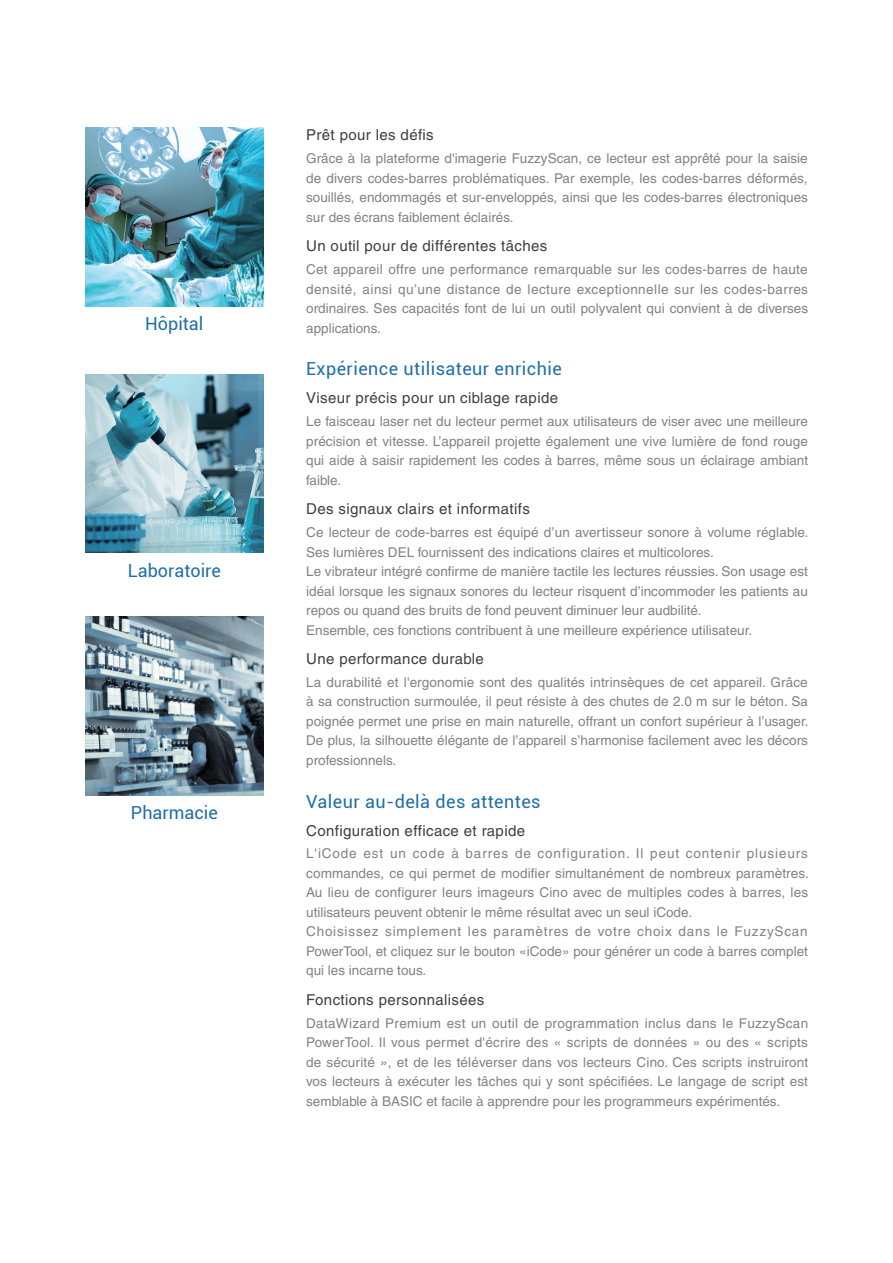
<style>
.page{position:relative;width:893px;height:1263px;background:#fff}
.page>*{position:absolute;margin:0;border:0;box-sizing:border-box;transform-origin:0 0}
.t1{font:18px "Roboto";letter-spacing:.025em;color:#1e6fa9}
.t2{font:18px "Roboto";color:#1e6fa9}
.t3{font:15px "Helvetica";letter-spacing:.025em;color:#3e3e3f}
.t4{font:13.5px/19.5px "Helvetica";color:#808285;text-align:justify}
</style>
<div class="page">
<img style="left:85px;top:128px;width:179px;height:178px">
<img style="left:85px;top:374px;width:179px;height:179px">
<img style="left:85px;top:617px;width:179px;height:178px">
<h1 class="t2" style="left:145px;top:311px;width:60px">Hôpital</h1>
<h1 class="t2" style="left:128px;top:558px;width:94px">Laboratoire</h1>
<h1 class="t2" style="left:131px;top:800px;width:88px">Pharmacie</h1>
<p class="t3" style="left:306px;top:126px;width:129px">Prêt pour les défis</p>
<p class="t4" style="left:306px;top:149px;width:503px">Grâce à la plateforme d'imagerie FuzzyScan, ce lecteur est apprêté pour la saisie de divers codes-barres problématiques. Par exemple, les codes-barres déformés, souillés, endommagés et sur-enveloppés, ainsi que les codes-barres électroniques sur des écrans faiblement éclairés.</p>
<p class="t3" style="left:306px;top:237px;width:243px">Un outil pour de différentes tâches</p>
<p class="t4" style="left:306px;top:260px;width:503px">Cet appareil offre une performance remarquable sur les codes-barres de haute densité, ainsi qu’une distance de lecture exceptionnelle sur les codes-barres ordinaires. Ses capacités font de lui un outil polyvalent qui convient à de diverses applications.</p>
<h1 class="t1" style="left:306px;top:356px;width:257px">Expérience utilisateur enrichie</h1>
<p class="t3" style="left:306px;top:389px;width:253px">Viseur précis pour un ciblage rapide</p>
<p class="t4" style="left:306px;top:412px;width:503px">Le faisceau laser net du lecteur permet aux utilisateurs de viser avec une meilleure précision et vitesse. L’appareil projette également une vive lumière de fond rouge qui aide à saisir rapidement les codes à barres, même sous un éclairage ambiant faible.</p>
<p class="t3" style="left:306px;top:500px;width:225px">Des signaux clairs et informatifs</p>
<p class="t4" style="left:306px;top:522px;width:504px;text-align:left">Ce lecteur de code-barres est équipé d’un avertisseur sonore à volume réglable.<br>Ses lumières DEL fournissent des indications claires et multicolores.<br>Le vibrateur intégré confirme de manière tactile les lectures réussies. Son usage est idéal lorsque les signaux sonores du lecteur risquent d’incommoder les patients au repos ou quand des bruits de fond peuvent diminuer leur audbilité.<br>Ensemble, ces fonctions contribuent à une meilleure expérience utilisateur.</p>
<p class="t3" style="left:306px;top:650px;width:179px">Une performance durable</p>
<p class="t4" style="left:306px;top:672px;width:504px">La durabilité et l'ergonomie sont des qualités intrinsèques de cet appareil. Grâce à sa construction surmoulée, il peut résiste à des chutes de 2.0 m sur le béton. Sa poignée permet une prise en main naturelle, offrant un confort supérieur à l’usager.<br>De plus, la silhouette élégante de l’appareil s’harmonise facilement avec les décors professionnels.</p>
<h1 class="t1" style="left:306px;top:789px;width:236px">Valeur au-delà des attentes</h1>
<p class="t3" style="left:306px;top:822px;width:220px">Configuration efficace et rapide</p>
<p class="t4" style="left:306px;top:844px;width:504px;text-align:left">L'iCode est un code à barres de configuration. Il peut contenir plusieurs commandes, ce qui permet de modifier simultanément de nombreux paramètres.<br>Au lieu de configurer leurs imageurs Cino avec de multiples codes à barres, les utilisateurs peuvent obtenir le même résultat avec un seul iCode.<br>Choisissez simplement les paramètres de votre choix dans le FuzzyScan PowerTool, et cliquez sur le bouton «iCode» pour générer un code à barres complet qui les incarne tous.</p>
<p class="t3" style="left:306px;top:991px;width:180px">Fonctions personnalisées</p>
<p class="t4" style="left:306px;top:1013px;width:503px">DataWizard Premium est un outil de programmation inclus dans le FuzzyScan PowerTool. Il vous permet d'écrire des « scripts de données » ou des « scripts de sécurité », et de les téléverser dans vos lecteurs Cino. Ces scripts instruiront vos lecteurs à exécuter les tâches qui y sont spécifiées. Le langage de script est semblable à BASIC et facile à apprendre pour les programmeurs expérimentés.</p>
</div>
